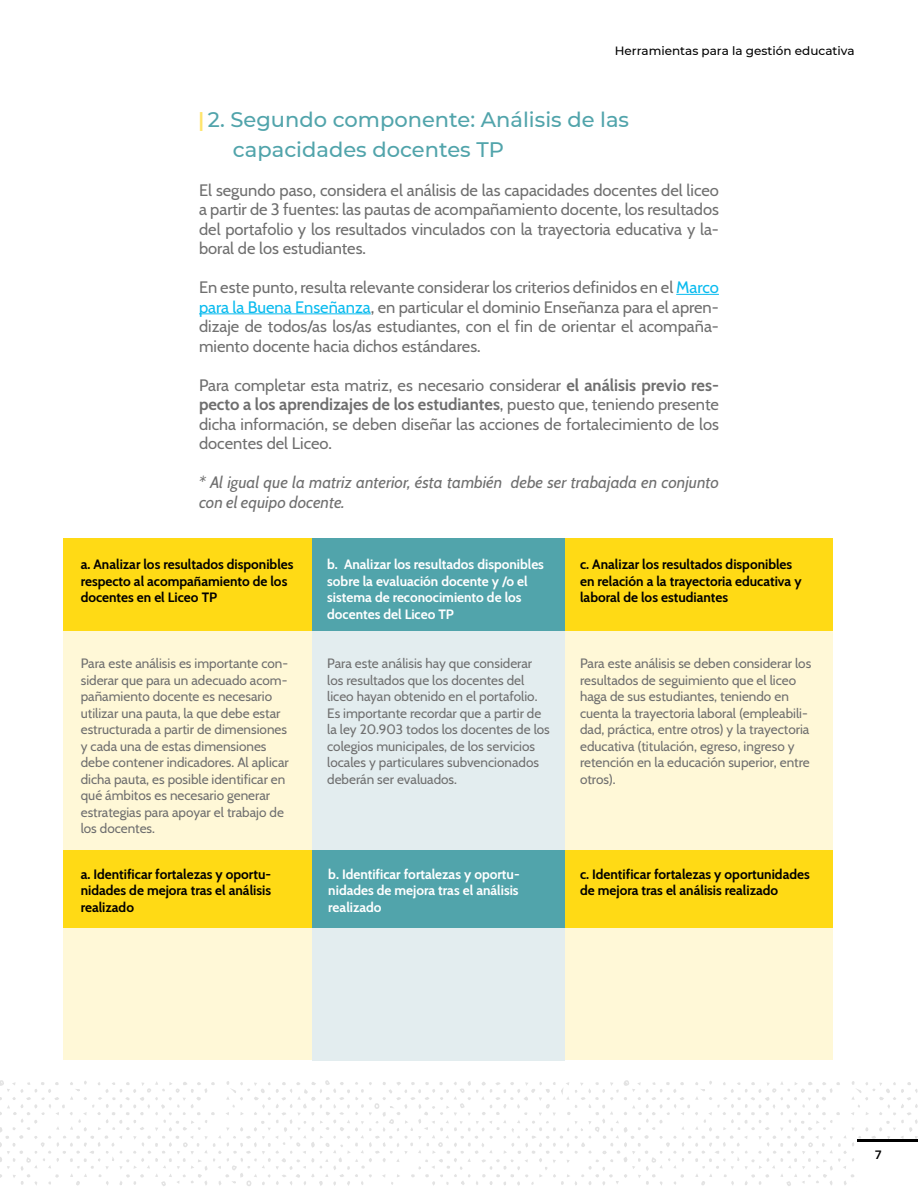
<style>
.page{position:relative;width:918px;height:1188px;background:#fff}
.page>*{position:absolute;margin:0;border:0;box-sizing:border-box;transform-origin:0 0}
.t1{font:500 21px/30px "Montserrat";color:#51a4ab}
.t2{font:16.5px/19.5px "Cabin";color:#6f6f6f;text-align:justify}
.t3{font:italic 16.5px/19.5px "Cabin";color:#6f6f6f}
.t4{font:13.5px/16.5px "Cabin";color:#6f6f6f}
.t5{font:700 13.5px/16.5px "Cabin";color:#000}
.t6{font:700 13.5px/16.5px "Cabin";color:#fff}
.t7{font:500 12px "Montserrat";color:#000}
.t8{font:600 12px "Avenir Next LT Pro";color:#000}
.s1{font-family:"Cabin";font-weight:700;font-size:19.5px;color:#ffe56c}
.s2{color:#09bbef}
.s3{font-weight:700}
</style>
<div class="page">
<svg style="left:0;top:1080px;width:918px;height:106px"></svg>
<div style="left:857px;top:1142px;width:61px;height:46px;background:#fff"></div>
<hr style="left:857px;top:1140px;width:61px;height:2px;background:#000">
<div style="left:64px;top:605px;width:769px;height:455px;background:#fff8d7"></div>
<div style="left:312px;top:631px;width:252px;height:429px;background:#e3edef"></div>
<hr style="left:676px;top:294px;width:43px;height:1px;background:#09bbef">
<hr style="left:199px;top:313px;width:172px;height:1px;background:#09bbef">
<div style="left:64px;top:538px;width:769px;height:93px;background:#ffda15"></div>
<div style="left:64px;top:850px;width:769px;height:78px;background:#ffda15"></div>
<div style="left:312px;top:538px;width:253px;height:93px;background:#51a4ab"></div>
<div style="left:312px;top:850px;width:253px;height:78px;background:#51a4ab"></div>
<p class="t7" style="left:615px;top:43px;width:241px">Herramientas para la gestión educativa</p>
<h1 class="t1" style="left:233px;top:103px;width:398px;text-indent:-34px"><span class="s1">|</span> 2. Segundo componente: Análisis de las capacidades docentes TP</h1>
<p class="t2" style="left:199px;top:179px;width:521px">El segundo paso, considera el análisis de las capacidades docentes del liceo a partir de 3 fuentes: las pautas de acompañamiento docente, los resultados del portafolio y los resultados vinculados con la trayectoria educativa y la&shy;boral de los estudiantes.</p>
<p class="t2" style="left:199px;top:277px;width:521px">En este punto, resulta relevante considerar los criterios definidos en el <span class="s2">Marco para la Buena Enseñanza</span>, en particular el dominio Enseñanza para el apren&shy;dizaje de todos/as los/as estudiantes, con el fin de orientar el acompaña&shy;miento docente hacia dichos estándares.</p>
<p class="t2" style="left:199px;top:374px;width:521px">Para completar esta matriz, es necesario considerar <span class="s3">el análisis previo res&shy;pecto a los aprendizajes de los estudiantes</span>, puesto que, teniendo presente dicha información, se deben diseñar las acciones de fortalecimiento de los docentes del Liceo.</p>
<p class="t3" style="left:199px;top:471px;width:521px">* Al igual que la matriz anterior, ésta también debe ser trabajada en conjunto con el equipo docente.</p>
<p class="t5" style="left:81px;top:555px;width:214px">a. Analizar los resultados disponibles respecto al acompañamiento de los docentes en el Liceo TP</p>
<p class="t4" style="left:81px;top:654px;width:210px">Para este análisis es importante con&shy;siderar que para un adecuado acom&shy;pañamiento docente es necesario utilizar una pauta, la que debe estar estructurada a partir de dimensiones y cada una de estas dimensiones debe contener indicadores. Al aplicar dicha pauta, es posible identificar en qué ámbitos es necesario generar estrategias para apoyar el trabajo de los docentes.</p>
<p class="t5" style="left:81px;top:865px;width:192px;text-align:justify">a. Identificar fortalezas y oportu&shy;nidades de mejora tras el análisis realizado</p>
<p class="t6" style="left:327px;top:555px;width:218px">b. Analizar los resultados disponibles sobre la evaluación docente y /o el sistema de reconocimiento de los docentes del Liceo TP</p>
<p class="t4" style="left:327px;top:654px;width:224px">Para este análisis hay que considerar los resultados que los docentes del liceo hayan obtenido en el portafolio.<br>Es importante recordar que a partir de la ley 20.903 todos los docentes de los colegios municipales, de los servicios locales y particulares subvencionados deberán ser evaluados.</p>
<p class="t5" style="left:580px;top:555px;width:223px">c. Analizar los resultados disponibles en relación a la trayectoria educativa y laboral de los estudiantes</p>
<p class="t4" style="left:580px;top:654px;width:233px">Para este análisis se deben considerar los resultados de seguimiento que el liceo haga de sus estudiantes, teniendo en cuenta la trayectoria laboral (empleabili&shy;dad, práctica, entre otros) y la trayectoria educativa (titulación, egreso, ingreso y retención en la educación superior, entre otros).</p>
<p class="t6" style="left:328px;top:865px;width:193px;text-align:justify">b. Identificar fortalezas y oportu&shy;nidades de mejora tras el análisis realizado</p>
<p class="t5" style="left:580px;top:865px;width:231px">c. Identificar fortalezas y oportunidades de mejora tras el análisis realizado</p>
<p class="t8" style="left:875px;top:1148px;width:9px">7</p>
</div>
